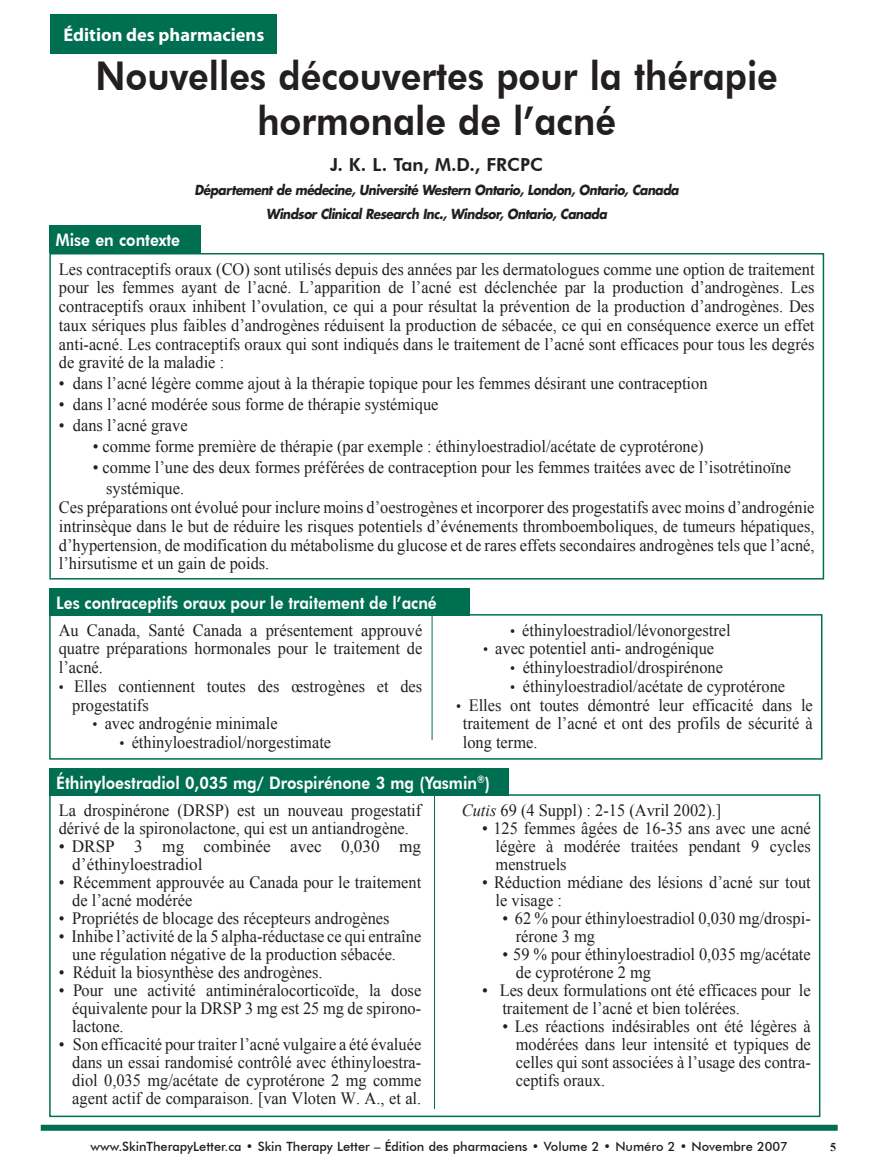
<style>
.page{position:relative;width:878px;height:1175px;background:#fff}
.page>*{position:absolute;margin:0;border:0;box-sizing:border-box;transform-origin:0 0}
.t1{font:800 39.6px/45px "Futura BT";color:#231f20;text-align:center;scale:.91 1}
.t2{font:700 18.45px "Myriad";color:#fff}
.t3{font:800 18px "Futura BT";color:#231f20}
.t4{font:17.25px/18px "Times New Roman";color:#231f20;scale:.95 1}
.t5{font:800 17.25px "Futura BT";color:#fff;scale:.9 1}
.t6{font:17.25px/18px "Times New Roman";color:#231f20}
.t7{font:italic 700 13.5px/24px "Futura";letter-spacing:-.04em;color:#231f20;text-align:center;scale:.9 1}
.t8{font:500 12.75px "Futura BT";color:#231f20}
.s1{font-size:15px}
.s2{font-style:italic}
</style>
<div class="page">
<div style="left:41px;top:1124px;width:796px;height:6px;background:#006e51"></div>
<div style="left:49px;top:253px;width:775px;height:326px;border:2px solid #006e51"></div>
<div style="left:49px;top:226px;width:152px;height:27px;background:#006e51"></div>
<div style="left:49px;top:614px;width:773px;height:145px;border:2px solid #006e51"></div>
<div style="left:49px;top:588px;width:421px;height:27px;background:#006e51"></div>
<div style="left:49px;top:794px;width:771px;height:323px;border:2px solid #006e51"></div>
<div style="left:49px;top:768px;width:459px;height:27px;background:#006e51"></div>
<hr style="left:431px;top:612px;width:1px;height:128px;background:#006e51">
<hr style="left:434px;top:790px;width:1px;height:318px;background:#006e51">
<div style="left:51px;top:14px;width:226px;height:40px;background:#006e51"></div>
<p class="t2" style="left:63px;top:25px;width:202px">Édition des pharmaciens</p>
<h1 class="t1" style="left:95px;top:53px;width:751px">Nouvelles découvertes pour la thérapie hormonale de l’acné</h1>
<p class="t3" style="left:330px;top:154px;width:214px">J. K. L. Tan, M.D., FRCPC</p>
<p class="t7" style="left:194px;top:178px;width:539px">Département de médecine, Université Western Ontario, London, Ontario, Canada<br>Windsor Clinical Research Inc., Windsor, Ontario, Canada</p>
<p class="t5" style="left:56px;top:229px;width:139px">Mise en contexte</p>
<p class="t4" style="left:59px;top:259px;width:796px;line-height:18.8px;text-align:justify">Les contraceptifs oraux (CO) sont utilisés depuis des années par les dermatologues comme une option de traitement pour les femmes ayant de l’acné. L’apparition de l’acné est déclenchée par la production d’androgènes. Les contraceptifs oraux inhibent l’ovulation, ce qui a pour résultat la prévention de la production d’androgènes. Des taux sériques plus faibles d’androgènes réduisent la production de sébacée, ce qui en conséquence exerce un effet anti-acné. Les contraceptifs oraux qui sont indiqués dans le traitement de l’acné sont efficaces pour tous les degrés de gravité de la maladie :</p>
<p class="t4" style="left:59px;top:374px;width:684px">• dans l’acné légère comme ajout à la thérapie topique pour les femmes désirant une contraception</p>
<p class="t4" style="left:59px;top:395px;width:401px">• dans l’acné modérée sous forme de thérapie systémique</p>
<p class="t4" style="left:59px;top:416px;width:137px">• dans l’acné grave</p>
<p class="t4" style="left:93px;top:437px;width:644px">• comme forme première de thérapie (par exemple : éthinyloestradiol/acétate de cyprotérone)</p>
<p class="t4" style="left:106px;top:457px;width:722px;line-height:21px;text-indent:-14px">• comme l’une des deux formes préférées de contraception pour les femmes traitées avec de l’isotrétinoïne systémique.</p>
<p class="t4" style="left:59px;top:498px;width:796px;line-height:18.8px;text-align:justify">Ces préparations ont évolué pour inclure moins d’oestrogènes et incorporer des progestatifs avec moins d’androgénie intrinsèque dans le but de réduire les risques potentiels d’événements thromboemboliques, de tumeurs hépatiques, d’hypertension, de modification du métabolisme du glucose et de rares effets secondaires androgènes tels que l’acné, l’hirsutisme et un gain de poids.</p>
<p class="t5" style="left:56px;top:592px;width:424px">Les contraceptifs oraux pour le traitement de l’acné</p>
<p class="t4" style="left:59px;top:620px;width:384px;line-height:18.8px;text-align:justify">Au Canada, Santé Canada a présentement approuvé quatre préparations hormonales pour le traitement de l’acné.</p>
<p class="t4" style="left:72px;top:676px;width:370px;line-height:18.8px;text-indent:-14px"><span class="s1">•</span> Elles contiennent toutes des œstrogènes et des progestatifs</p>
<p class="t4" style="left:93px;top:714px;width:196px"><span class="s1">•</span> avec androgénie minimale</p>
<p class="t4" style="left:120px;top:733px;width:224px"><span class="s1">•</span> éthinyloestradiol/norgestimate</p>
<p class="t4" style="left:510px;top:620px;width:234px"><span class="s1">•</span> éthinyloestradiol/lévonorgestrel</p>
<p class="t4" style="left:483px;top:639px;width:245px"><span class="s1">•</span> avec potentiel anti- androgénique</p>
<p class="t4" style="left:510px;top:658px;width:226px"><span class="s1">•</span> éthinyloestradiol/drospirénone</p>
<p class="t4" style="left:510px;top:677px;width:291px"><span class="s1">•</span> éthinyloestradiol/acétate de cyprotérone</p>
<p class="t4" style="left:463px;top:695px;width:370px;line-height:18.8px;text-align:justify;text-indent:-7px"><span class="s1">•</span> Elles ont toutes démontré leur efficacité dans le traitement de l’acné et ont des profils de sécurité à long terme.</p>
<p class="t5" style="left:56px;top:772px;width:483px">Éthinyloestradiol 0,035 mg/ Drospirénone 3 mg (Yasmin<sup>®</sup>)</p>
<p class="t4" style="left:59px;top:800px;width:383px">La drospinérone (DRSP) est un nouveau progestatif dérivé de la spironolactone, qui est un antiandrogène.</p>
<p class="t6" style="left:72px;top:836px;width:350px;text-indent:-14px">• DRSP 3 mg combinée avec 0,030 mg d’éthinyloestradiol</p>
<p class="t4" style="left:72px;top:872px;width:369px;text-indent:-14px">• Récemment approuvée au Canada pour le traitement de l’acné modérée</p>
<p class="t4" style="left:59px;top:908px;width:350px">• Propriétés de blocage des récepteurs androgènes</p>
<p class="t4" style="left:72px;top:926px;width:369px;text-indent:-14px">• Inhibe l’activité de la 5 alpha-réductase ce qui entraîne une régulation négative de la production sébacée.</p>
<p class="t4" style="left:59px;top:962px;width:279px">• Réduit la biosynthèse des androgènes.</p>
<p class="t4" style="left:72px;top:980px;width:369px;text-align:justify;text-indent:-14px">• Pour une activité antiminéralocorticoïde, la dose équivalente pour la DRSP 3 mg est 25 mg de spirono&shy;lactone.</p>
<p class="t4" style="left:72px;top:1034px;width:369px;text-align:justify;text-indent:-14px">• Son efficacité pour traiter l’acné vulgaire a été évaluée dans un essai randomisé contrôlé avec éthinyloestra&shy;diol 0,035 mg/acétate de cyprotérone 2 mg comme agent actif de comparaison. [van Vloten W. A., et al.</p>
<p class="t4" style="left:462px;top:800px;width:275px"><span class="s2">Cutis</span> 69 (4 Suppl) : 2-15 (Avril 2002).]</p>
<p class="t4" style="left:495px;top:818px;width:333px;text-align:justify;text-indent:-14px">• 125 femmes âgées de 16-35 ans avec une acné légère à modérée traitées pendant 9 cycles menstruels</p>
<p class="t4" style="left:495px;top:872px;width:333px;text-indent:-14px">• Réduction médiane des lésions d’acné sur tout le visage :</p>
<p class="t4" style="left:516px;top:908px;width:312px;text-indent:-14px">• 62 % pour éthinyloestradiol 0,030 mg/drospi&shy;rérone 3 mg</p>
<p class="t4" style="left:516px;top:944px;width:312px;text-indent:-14px">• 59 % pour éthinyloestradiol 0,035 mg/acétate de cyprotérone 2 mg</p>
<p class="t4" style="left:502px;top:980px;width:326px;text-indent:-20px">• Les deux formulations ont été efficaces pour le traitement de l’acné et bien tolérées.</p>
<p class="t4" style="left:516px;top:1016px;width:312px;text-align:justify;text-indent:-14px">• Les réactions indésirables ont été légères à modérées dans leur intensité et typiques de celles qui sont associées à l’usage des contra&shy;ceptifs oraux.</p>
<p class="t8" style="left:91px;top:1138px;width:698px">www.SkinTherapyLetter.ca • Skin Therapy Letter – Édition des pharmaciens • Volume 2 • N uméro 2 • Novembre 2007</p>
</div>
